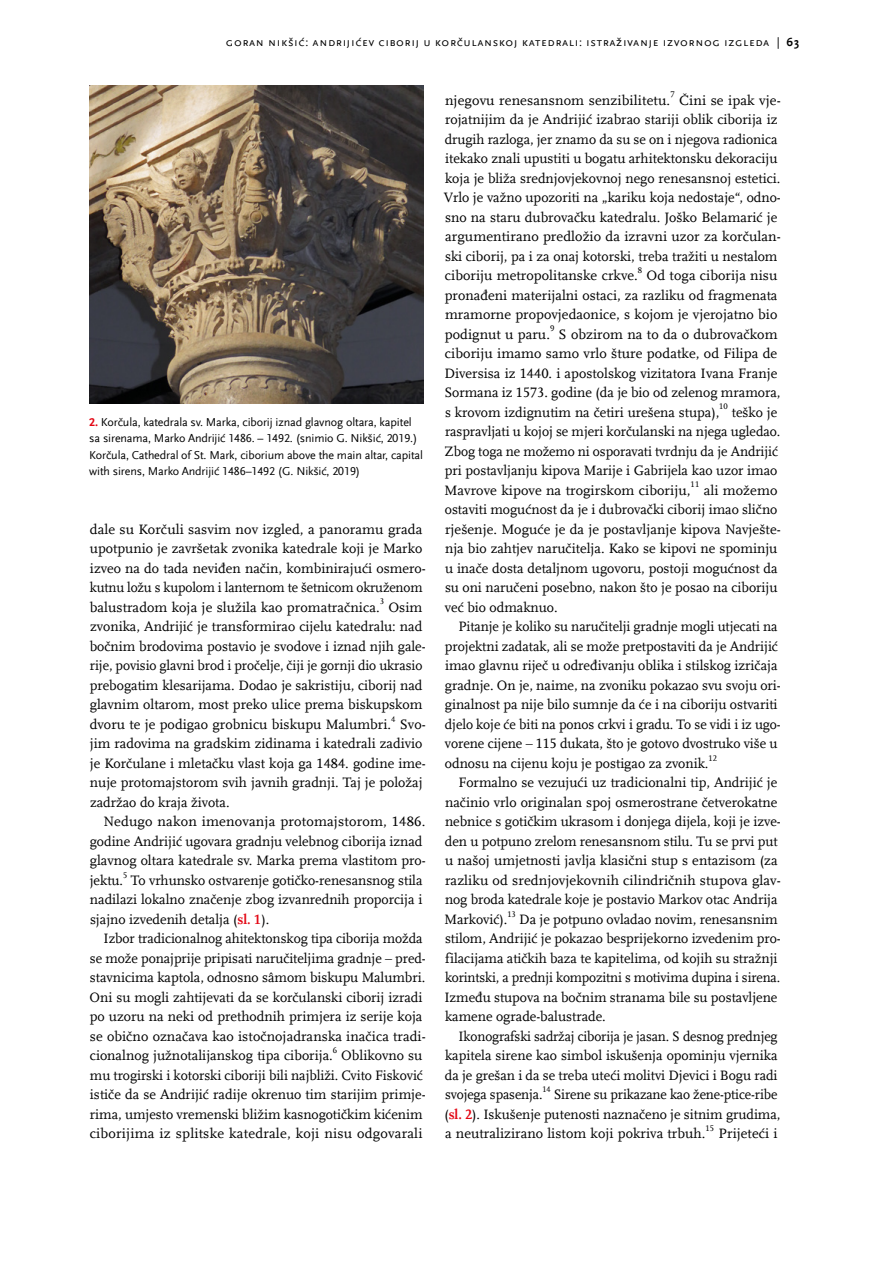
<style>
.page{position:relative;width:893px;height:1263px;background:#fff}
.page>*{position:absolute;margin:0;border:0;box-sizing:border-box;transform-origin:0 0}
.t1{font:14.25px/19.5px "Scala Offc Pro";color:#000}
.t2{font:12px/16.5px "Scala Sans Offc Pro";letter-spacing:-.01em;color:#000}
.t3{font:12px "Scala Sans Sc Offc Pro";letter-spacing:.05em;color:#000}
.t4{font:8.55px "Scala Offc Pro";color:#000}
.s1{font-weight:700}
.s2{font-weight:700;color:#e30613}
</style>
<div class="page">
<img style="left:89px;top:85px;width:334px;height:319px">
<p class="t3" style="left:226px;top:35px;width:575px">goran nikšić: andrijićev ciborij u korčulanskoj katedrali: istraživanje izvornog izgleda | <span class="s1">63</span></p>
<p class="t2" style="left:89px;top:413px;width:335px"><span class="s2">2.</span> Korčula, katedrala sv. Marka, ciborij iznad glavnog oltara, kapitel sa sirenama, Marko Andrijić 1486. – 1492. (snimio G. Nikšić, 2019.)<br>Korčula, Cathedral of St. Mark, ciborium above the main altar, capital with sirens, Marko Andrijić 1486–1492 (G. Nikšić, 2019)</p>
<p class="t1" style="left:90px;top:519px;width:337px">dale su Korčuli sasvim nov izgled, a panoramu grada upotpunio je završetak zvonika katedrale koji je Marko izveo na do tada neviđen način, kombinirajući osmero&shy;kutnu ložu s kupolom i lanternom te šetnicom okruženom balustradom koja je služila kao promatračnica.</p>
<p class="t4" style="left:380px;top:597px;width:6px">3</p>
<p class="t1" style="left:90px;top:597px;width:337px;text-indent:299px">Osim zvonika, Andrijić je transformirao cijelu katedralu: nad bočnim brodovima postavio je svodove i iznad njih gale&shy;rije, povisio glavni brod i pročelje, čiji je gornji dio ukrasio prebogatim klesarijama. Dodao je sakristiju, ciborij nad glavnim oltarom, most preko ulice prema biskupskom dvoru te je podigao grobnicu biskupu Malumbri.</p>
<p class="t4" style="left:391px;top:714px;width:6px">4</p>
<p class="t1" style="left:90px;top:714px;width:337px;text-indent:310px">Svo&shy;jim radovima na gradskim zidinama i katedrali zadivio je Korčulane i mletačku vlast koja ga 1484. godine ime&shy;nuje protomajstorom svih javnih gradnji. Taj je položaj zadržao do kraja života.</p>
<p class="t1" style="left:90px;top:812px;width:337px;text-indent:14px">Nedugo nakon imenovanja protomajstorom, 1486. godine Andrijić ugovara gradnju velebnog ciborija iznad glavnog oltara katedrale sv. Marka prema vlastitom pro&shy;jektu.</p>
<p class="t4" style="left:123px;top:870px;width:6px">5</p>
<p class="t1" style="left:90px;top:870px;width:334px;text-align:justify;text-indent:41px">To vrhunsko ostvarenje gotičko-renesansnog stila nadilazi lokalno značenje zbog izvanrednih proporcija i sjajno izvedenih detalja (<span class="s2">sl. 1</span>).</p>
<p class="t1" style="left:90px;top:929px;width:338px;text-indent:14px">Izbor tradicionalnog ahitektonskog tipa ciborija možda se može ponajprije pripisati naručiteljima gradnje – pred&shy;stavnicima kaptola, odnosno sâmom biskupu Malumbri.<br>Oni su mogli zahtijevati da se korčulanski ciborij izradi po uzoru na neki od prethodnih primjera iz serije koja se obično označava kao istočnojadranska inačica tradi&shy;cionalnog južnotalijanskog tipa ciborija.</p>
<p class="t4" style="left:333px;top:1045px;width:6px">6</p>
<p class="t1" style="left:90px;top:1046px;width:337px;text-indent:251px">Oblikovno su mu trogirski i kotorski ciboriji bili najbliži. Cvito Fisković ističe da se Andrijić radije okrenuo tim starijim primje&shy;rima, umjesto vremenski bližim kasnogotičkim kićenim ciborijima iz splitske katedrale, koji nisu odgovarali</p>
<p class="t1" style="left:445px;top:90px;width:227px">njegovu renesansnom senzibilitetu.</p>
<p class="t4" style="left:670px;top:90px;width:6px">7</p>
<p class="t1" style="left:444px;top:90px;width:338px;text-indent:235px">Čini se ipak vje&shy;rojatnijim da je Andrijić izabrao stariji oblik ciborija iz drugih razloga, jer znamo da su se on i njegova radionica itekako znali upustiti u bogatu arhitektonsku dekoraciju koja je bliža srednjovjekovnoj nego renesansnoj estetici.<br>Vrlo je važno upozoriti na „kariku koja nedostaje“, odno&shy;sno na staru dubrovačku katedralu. Joško Belamarić je argumentirano predložio da izravni uzor za korčulan&shy;ski ciborij, pa i za onaj kotorski, treba tražiti u nestalom ciboriju metropolitanske crkve.</p>
<p class="t4" style="left:638px;top:265px;width:6px">8</p>
<p class="t1" style="left:445px;top:266px;width:334px;text-align:justify;text-indent:202px">Od toga ciborija nisu pronađeni materijalni ostaci, za razliku od fragmenata mramorne propovjedaonice, s kojom je vjerojatno bio podignut u paru.</p>
<p class="t4" style="left:550px;top:324px;width:6px">9</p>
<p class="t1" style="left:444px;top:324px;width:338px;text-indent:114px">S obzirom na to da o dubrovačkom ciboriju imamo samo vrlo šture podatke, od Filipa de Diversisa iz 1440. i apostolskog vizitatora Ivana Franje Sormana iz 1573. godine (da je bio od zelenog mramora, s krovom izdignutim na četiri urešena stupa),</p>
<p class="t4" style="left:719px;top:402px;width:10px">10</p>
<p class="t1" style="left:444px;top:402px;width:337px;text-indent:287px">teško je raspravljati u kojoj se mjeri korčulanski na njega ugledao.<br>Zbog toga ne možemo ni osporavati tvrdnju da je Andrijić pri postavljanju kipova Marije i Gabrijela kao uzor imao Mavrove kipove na trogirskom ciboriju,</p>
<p class="t4" style="left:691px;top:480px;width:10px">11</p>
<p class="t1" style="left:445px;top:480px;width:337px;text-indent:259px">ali možemo ostaviti mogućnost da je i dubrovački ciborij imao slično rješenje. Moguće je da je postavljanje kipova Navješte&shy;nja bio zahtjev naručitelja. Kako se kipovi ne spominju u inače dosta detaljnom ugovoru, postoji mogućnost da su oni naručeni posebno, nakon što je posao na ciboriju već bio odmaknuo.</p>
<p class="t1" style="left:445px;top:617px;width:337px;text-indent:14px">Pitanje je koliko su naručitelji gradnje mogli utjecati na projektni zadatak, ali se može pretpostaviti da je Andrijić imao glavnu riječ u određivanju oblika i stilskog izričaja gradnje. On je, naime, na zvoniku pokazao svu svoju ori&shy;ginalnost pa nije bilo sumnje da će i na ciboriju ostvariti djelo koje će biti na ponos crkvi i gradu. To se vidi i iz ugo&shy;vorene cijene – 115 dukata, što je gotovo dvostruko više u odnosu na cijenu koju je postigao za zvonik.</p>
<p class="t4" style="left:708px;top:753px;width:10px">12</p>
<p class="t1" style="left:445px;top:773px;width:338px;text-indent:14px">Formalno se vezujući uz tradicionalni tip, Andrijić je načinio vrlo originalan spoj osmerostrane četverokatne nebnice s gotičkim ukrasom i donjega dijela, koji je izve&shy;den u potpuno zrelom renesansnom stilu. Tu se prvi put u našoj umjetnosti javlja klasični stup s entazisom (za razliku od srednjovjekovnih cilindričnih stupova glav&shy;nog broda katedrale koje je postavio Markov otac Andrija Marković).</p>
<p class="t4" style="left:507px;top:909px;width:10px">13</p>
<p class="t1" style="left:444px;top:909px;width:338px;text-indent:75px">Da je potpuno ovladao novim, renesansnim stilom, Andrijić je pokazao besprijekorno izvedenim pro&shy;filacijama atičkih baza te kapitelima, od kojih su stražnji korintski, a prednji kompozitni s motivima dupina i sirena.<br>Između stupova na bočnim stranama bile su postavljene kamene ograde-balustrade.</p>
<p class="t1" style="left:445px;top:1026px;width:334px;text-align:justify;text-indent:14px">Ikonografski sadržaj ciborija je jasan. S desnog prednjeg kapitela sirene kao simbol iskušenja opominju vjernika da je grešan i da se treba uteći molitvi Djevici i Bogu radi svojega spasenja.</p>
<p class="t4" style="left:542px;top:1084px;width:10px">14</p>
<p class="t1" style="left:444px;top:1085px;width:338px;text-indent:110px">Sirene su prikazane kao žene-ptice-ribe (<span class="s2">sl. 2</span>). Iskušenje putenosti naznačeno je sitnim grudima, a neutralizirano listom koji pokriva trbuh.</p>
<p class="t4" style="left:705px;top:1123px;width:10px">15</p>
<p class="t1" style="left:718px;top:1124px;width:61px">Prijeteći i</p>
</div>
